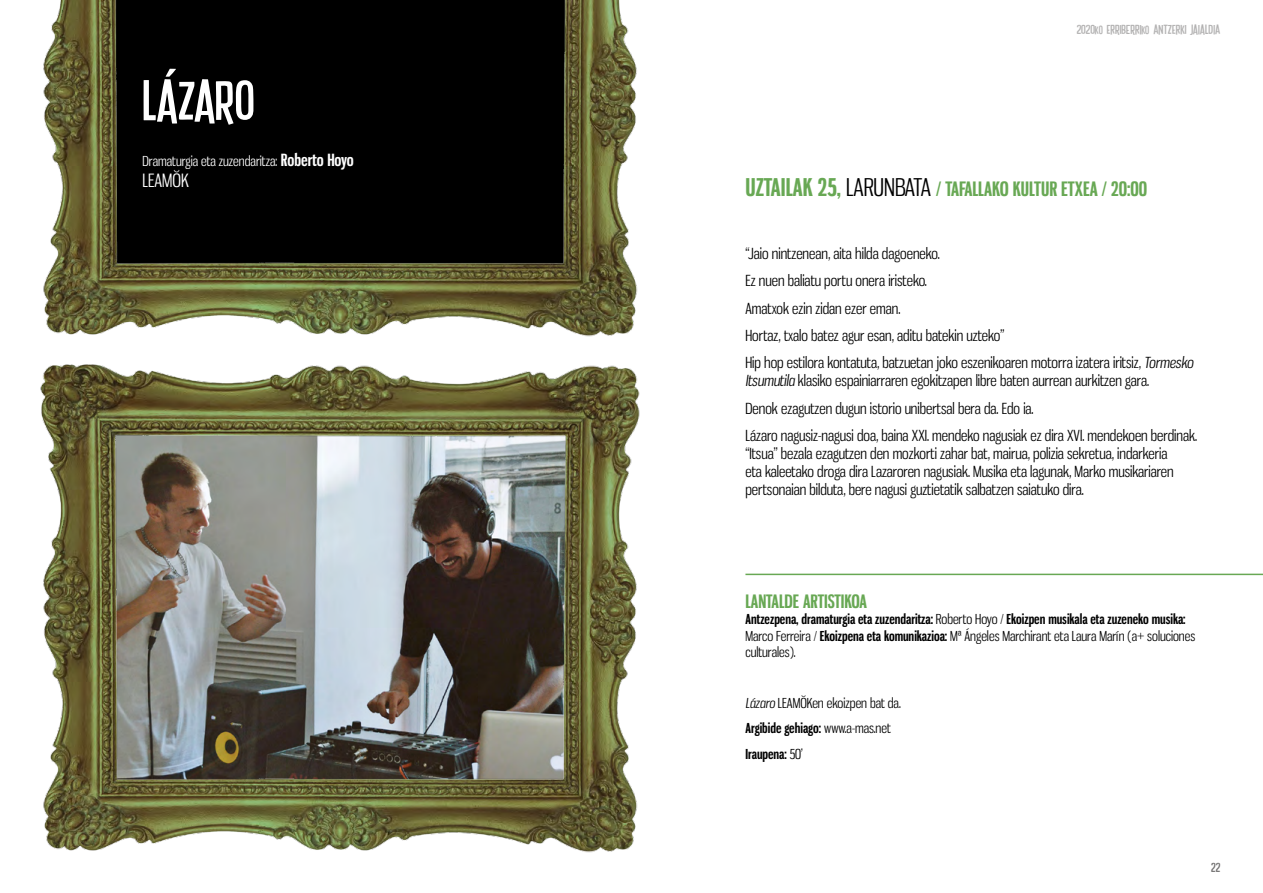
<style>
.page{position:relative;width:1263px;height:893px;background:#fff}
.page>*{position:absolute;margin:0;border:0;box-sizing:border-box;transform-origin:0 0}
.t1{font:51px "Enlighten";letter-spacing:-.02em;color:#fff;scale:1.1 1}
.t2{font:700 19.5px "Gnuolane Rg";color:#68a854}
.t3{font:700 18.15px "Gnuolane Rg";color:#68a854}
.t4{font:18px "Gnuolane Bk";color:#fff}
.t5{font:15px/27.3px "Gnuolane Bk";color:#000}
.t6{font:700 13.5px/25.5px "Gnuolane Rg";color:#000}
.t7{font:13.5px/16.2px "Gnuolane Bk";color:#000}
.t8{font:13.5px "Gnuolane Bk";color:#fff}
.t9{font:12px "Enlighten";color:#b3b2b2;scale:1.1 1}
.t10{font:12px "Enlighten";color:#706f6f;scale:1.1 1}
.s1{font-family:"Gnuolane Rg";font-weight:700;font-size:16.5px}
.s2{font-size:10.5px}
.s3{font-size:24px}
.s4{font-family:"Gnuolane Bk";font-weight:400;font-size:24px;color:#000}
.s5{font-style:italic}
.s6{font-family:"Gnuolane Bk";font-weight:400}
.s7{font-family:"Gnuolane Rg";font-weight:700}
</style>
<div class="page">
<hr style="left:745px;top:574px;width:518px;height:1px;background:#68a854">
<img style="left:43px;top:0;width:595px;height:337px">
<img style="left:40px;top:364px;width:600px;height:489px">
<h1 class="t1" style="left:142px;top:69px;width:103px">LÁZARO</h1>
<p class="t8" style="left:142px;top:152px;width:213px">Dramaturgia eta zuzendaritza: <span class="s1">Roberto Hoyo</span></p>
<p class="t4" style="left:142px;top:170px;width:48px">LEAMŎK</p>
<p class="t9" style="left:1077px;top:22px;width:132px">2020<span class="s2">KO</span> ERRIBERRI<span class="s2">KO</span> ANTZERKI JAIALDIA</p>
<h2 class="t2" style="left:745px;top:177px;width:403px"><span class="s3">UZTAILAK 25,</span> <span class="s4">LARUNBATA</span> / TAFALLAKO KULTUR ETXEA / 20:00</h2>
<p class="t5" style="left:745px;top:240px;width:449px">“Jaio nintzenean, aita hilda dagoeneko.<br>Ez nuen baliatu portu onera iristeko.<br>Amatxok ezin zidan ezer eman.<br>Hortaz, txalo batez agur esan, aditu batekin uzteko”<br>Hip hop estilora kontatuta, batzuetan joko eszenikoaren motorra izatera iritsiz, <span class="s5">Tormesko</span></p>
<p class="t5" style="left:745px;top:367px;width:453px"><span class="s5">Itsumutila</span> klasiko espainiarraren egokitzapen libre baten aurrean aurkitzen gara.<br>Denok ezagutzen dugun istorio unibertsal bera da. Edo ia.<br>Lázaro nagusiz-nagusi doa, baina XXI. mendeko nagusiak ez dira XVI. mendekoen berdinak.</p>
<p class="t5" style="left:745px;top:445px;width:430px;line-height:18px">“Itsua” bezala ezagutzen den mozkorti zahar bat, mairua, polizia sekretua, indarkeria eta kaleetako droga dira Lazaroren nagusiak. Musika eta lagunak, Marko musikariaren pertsonaian bilduta, bere nagusi guztietatik salbatzen saiatuko dira.</p>
<p class="t3" style="left:745px;top:590px;width:123px">LANTALDE ARTISTIKOA</p>
<p class="t6" style="left:745px;top:607px;width:442px">Antzezpena, dramaturgia eta zuzendaritza: <span class="s6">Roberto Hoyo /</span> Ekoizpen musikala eta zuzeneko musika:</p>
<p class="t7" style="left:745px;top:627px;width:451px">Marco Ferreira / <span class="s7">Ekoizpena eta komunikazioa:</span> Mª Ángeles Marchirant eta Laura Marín (a+ soluciones culturales).</p>
<p class="t7" style="left:745px;top:695px;width:157px"><span class="s5">Lázaro</span> LEAMŎKen ekoizpen bat da.</p>
<p class="t6" style="left:745px;top:716px;width:147px">Argibide gehiago: <span class="s6">www.a-mas.net<br></span>Iraupena: <span class="s6">50’</span></p>
<p class="t10" style="left:1211px;top:860px;width:10px">22</p>
</div>
